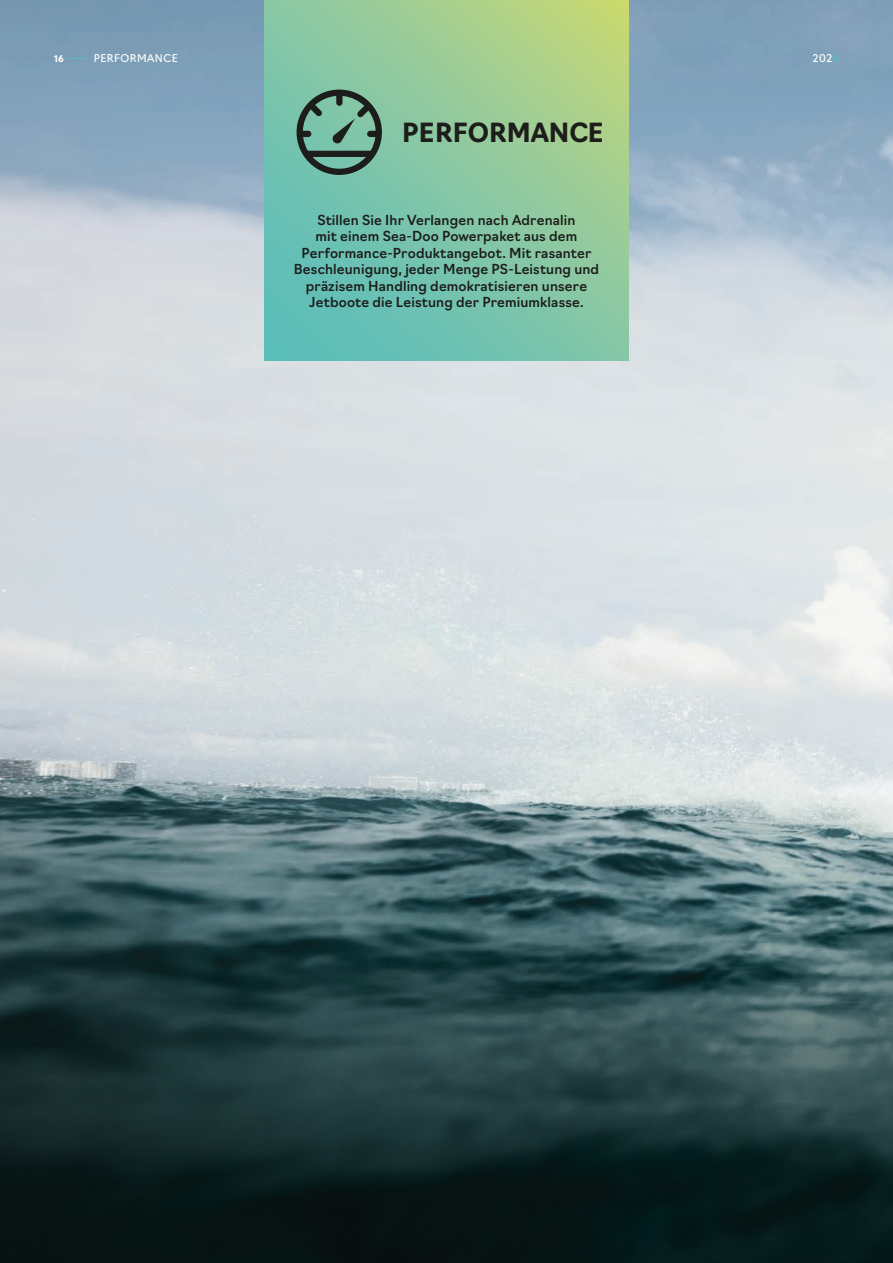
<style>
.page{position:relative;width:893px;height:1263px;background:#fff}
.page>*{position:absolute;margin:0;border:0;box-sizing:border-box;transform-origin:0 0}
.t1{font:700 25.8px "Navigo";color:#1d1d1b}
.Texte_courant{font:500 13.5px/16.5px "Navigo";letter-spacing:.01em;color:#1d1d1b;text-align:center}
.Folio_de_page___annee{font:10.5px "Navigo";letter-spacing:.045em;color:#fff}
.t2{font:700 9px "Navigo";color:#fff}
.s1{color:#5bbeb9}
</style>
<div class="page">
<img style="left:0;top:0;width:893px;height:913px">
<svg style="left:0;top:913px;width:893px;height:350px;background:#1d3638"></svg>
<svg style="left:265px;top:0;width:363px;height:360px;background:#88c7a1"></svg>
<svg style="left:297px;top:90px;width:85px;height:85px;background:#5d8d7b"></svg>
<svg style="left:67px;top:58px;width:21px;height:1px"></svg>
<p class="t2" style="left:54px;top:52px;width:11px">16</p>
<p class="Folio_de_page___annee" style="left:94px;top:50px;width:85px">PERFORMANCE</p>
<p class="Folio_de_page___annee" style="left:813px;top:50px;width:28px">202<span class="s1">4</span></p>
<h1 class="t1" style="left:402px;top:112px;width:203px">PERFORMANCE</h1>
<p class="Texte_courant" style="left:294px;top:210px;width:307px">Stillen Sie Ihr Verlangen nach Adrenalin<br>mit einem Sea-Doo Powerpaket aus dem Performance-Produktangebot. Mit rasanter Beschleunigung, jeder Menge PS-Leistung und präzisem Handling demokratisieren unsere Jetboote die Leistung der Premiumklasse.</p>
</div>
